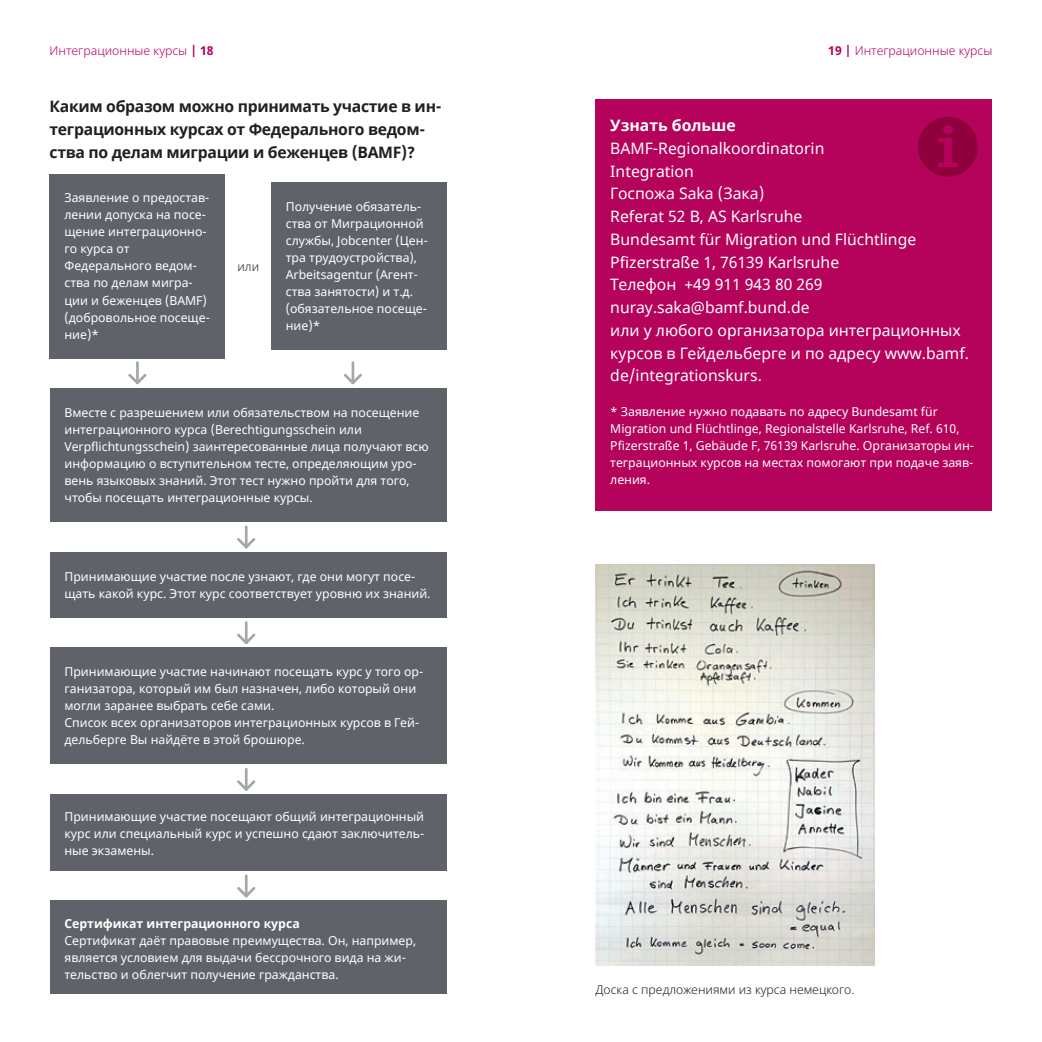
<style>
.page{position:relative;width:1042px;height:1042px;background:#fff}
.page>*{position:absolute;margin:0;border:0;box-sizing:border-box;transform-origin:0 0}
.t1{font:15.75px/22.8px "Noto Sans";color:#fff}
.t2{font:700 15.75px/22.8px "Noto Sans";letter-spacing:-.02em;color:#231f20}
.t3{font:700 15.75px "Noto Sans";color:#fff}
.t4{font:12.25px/17.2px "Noto Sans";color:#fff}
.t5{font:300 12.25px "Noto Sans";color:#b5025b}
.t6{font:300 12.25px "Noto Sans";color:#231f20}
.t7{font:700 12.25px "Noto Sans";color:#fff}
.s1{font-weight:700}
</style>
<div class="page">
<div style="left:50px;top:174px;width:175px;height:184px;background:#5f6369"></div>
<div style="left:50px;top:388px;width:396px;height:134px;background:#5f6369"></div>
<div style="left:50px;top:552px;width:396px;height:66px;background:#5f6369"></div>
<div style="left:50px;top:648px;width:396px;height:116px;background:#5f6369"></div>
<div style="left:50px;top:794px;width:396px;height:77px;background:#5f6369"></div>
<div style="left:50px;top:901px;width:396px;height:93px;background:#5f6369"></div>
<div style="left:271px;top:182px;width:175px;height:168px;background:#5f6369"></div>
<svg style="left:237px;top:887px;width:18px;height:10px"></svg>
<hr style="left:245px;top:874px;width:3px;height:23px;background:#a3a7a9">
<svg style="left:237px;top:780px;width:18px;height:10px"></svg>
<hr style="left:245px;top:768px;width:3px;height:23px;background:#a3a7a9">
<svg style="left:237px;top:633px;width:18px;height:11px"></svg>
<hr style="left:245px;top:621px;width:3px;height:23px;background:#a3a7a9">
<svg style="left:237px;top:538px;width:18px;height:10px"></svg>
<hr style="left:245px;top:525px;width:3px;height:23px;background:#a3a7a9">
<svg style="left:128px;top:374px;width:19px;height:9px"></svg>
<hr style="left:136px;top:361px;width:3px;height:23px;background:#a3a7a9">
<svg style="left:344px;top:374px;width:18px;height:10px"></svg>
<hr style="left:351px;top:361px;width:3px;height:23px;background:#a3a7a9">
<div style="left:595px;top:99px;width:397px;height:411px;background:#b5025b"></div>
<svg style="left:918px;top:117px;width:60px;height:60px"></svg>
<img style="left:595px;top:564px;width:280px;height:401px">
<p class="t5" style="left:50px;top:44px;width:166px">Интеграционные курсы <span class="s1">| 18</span></p>
<p class="t5" style="left:828px;top:44px;width:166px"><span class="s1">19 |</span> Интеграционные курсы</p>
<p class="t2" style="left:50px;top:95px;width:393px">Каким образом можно принимать участие в ин&shy;теграционных курсах от Федерального ведом&shy;ства по делам миграции и беженцев (BAMF)?</p>
<p class="t4" style="left:64px;top:190px;width:147px">Заявление о предостав&shy;лении допуска на посе&shy;щение интеграционно&shy;го курса от<br>Федерального ведом&shy;ства по делам мигра&shy;ции и беженцев (BAMF) (добровольное посеще&shy;ние)*</p>
<p class="t6" style="left:237px;top:260px;width:23px">или</p>
<p class="t4" style="left:286px;top:198px;width:144px">Получение обязатель&shy;ства от Миграционной службы, Jobcenter (Цен&shy;тра трудоустройства),<br>Arbeitsagentur (Агент&shy;ства занятости) и т.д. (обязательное посеще&shy;ние)*</p>
<p class="t4" style="left:64px;top:404px;width:366px">Вместе с разрешением или обязательством на посещение интеграционного курса (Berechtigungsschein или Verpflichtungsschein) заинтересованные лица получают всю информацию о вступительном тесте, определяющим уро&shy;вень языковых знаний. Этот тест нужно пройти для того, чтобы посещать интеграционные курсы.</p>
<p class="t4" style="left:64px;top:568px;width:367px">Принимающие участие после узнают, где они могут посе&shy;щать какой курс. Этот курс соответствует уровню их знаний.</p>
<p class="t4" style="left:64px;top:663px;width:360px">Принимающие участие начинают посещать курс у того ор&shy;ганизатора, который им был назначен, либо который они могли заранее выбрать себе сами.<br>Список всех организаторов интеграционных курсов в Гей&shy;дельберге Вы найдёте в этой брошюре.</p>
<p class="t4" style="left:64px;top:809px;width:361px;text-align:justify">Принимающие участие посещают общий интеграционный курс или специальный курс и успешно сдают заключитель&shy;ные экзамены.</p>
<p class="t7" style="left:64px;top:915px;width:237px">Сертификат интеграционного курса</p>
<p class="t4" style="left:64px;top:932px;width:353px">Сертификат даёт правовые преимущества. Он, например, является условием для выдачи бессрочного вида на жи&shy;тельство и облегчит получение гражданства.</p>
<p class="t3" style="left:610px;top:114px;width:127px">Узнать больше</p>
<p class="t1" style="left:610px;top:137px;width:360px">BAMF-Regionalkoordinatorin<br>Integration<br>Госпожа Saka (Зака)<br>Referat 52 B, AS Karlsruhe<br>Bundesamt für Migration und Flüchtlinge<br>Pfizerstraße 1, 76139 Karlsruhe<br>Телефон +49 911 943 80 269 nuray.saka@bamf.bund.de<br>или у любого организатора интеграционных курсов в Гейдельберге и по адресу www.bamf. de/integrationskurs.</p>
<p class="t4" style="left:610px;top:403px;width:365px">* Заявление нужно подавать по адресу Bundesamt für Migration und Flüchtlinge, Regionalstelle Karlsruhe, Ref. 610, Pfizerstraße 1, Gebäude F, 76139 Karlsruhe. Организаторы ин&shy;теграционных курсов на местах помогают при подаче заяв&shy;ления.</p>
<p class="t6" style="left:595px;top:982px;width:260px">Доска с предложениями из курса немецкого.</p>
</div>
